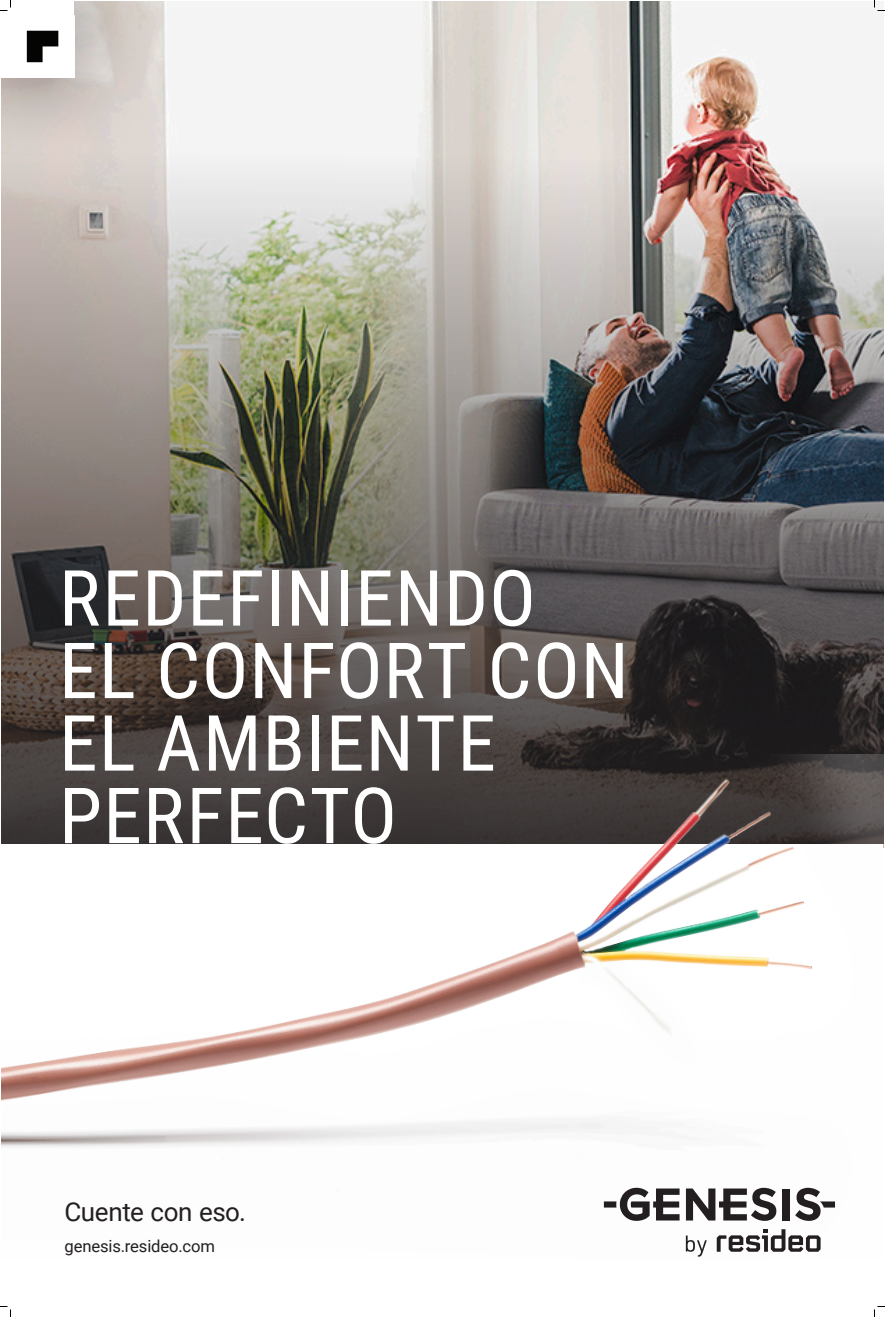
<style>
.page{position:relative;width:885px;height:1317px;background:#fff}
.page>*{position:absolute;margin:0;border:0;box-sizing:border-box;transform-origin:0 0}
.t1{font:77.5px/72.5px "Roboto Condensed";letter-spacing:.015em;color:#fff}
.t2{font:26px "Roboto";letter-spacing:-.015em;color:#231f20}
.Cover__Address_Block{font:16.65px "Roboto";letter-spacing:-.01em;color:#231f20}
</style>
<div class="page">
<img style="left:2px;top:10px;width:882px;height:745px">
<div style="left:2px;top:2px;width:157px;height:161px;background:#231f20;opacity:.3"></div>
<div style="left:2px;top:2px;width:72px;height:76px;background:#fff"></div>
<svg style="left:27px;top:31px;width:31px;height:31px"></svg>
<img style="left:2px;top:755px;width:882px;height:497px">
<svg style="left:686px;top:1236px;width:21px;height:21px"></svg>
<svg style="left:717px;top:1229px;width:104px;height:23px"></svg>
<svg style="left:795px;top:1188px;width:40px;height:33px"></svg>
<svg style="left:604px;top:1188px;width:76px;height:33px"></svg>
<div style="left:782px;top:1189px;width:8px;height:32px;background:#231f20"></div>
<svg style="left:686px;top:1188px;width:90px;height:33px"></svg>
<svg style="left:0;top:0;width:11px;height:11px"></svg>
<svg style="left:0;top:1306px;width:11px;height:11px"></svg>
<svg style="left:874px;top:0;width:11px;height:11px"></svg>
<svg style="left:874px;top:1306px;width:11px;height:11px"></svg>
<p class="t1" style="left:59px;top:559px;width:571px">REDEFINIENDO<br>EL CONFORT CON<br>EL AMBIENTE<br>PERFECTO</p>
<p class="t2" style="left:64px;top:1194px;width:183px">Cuente con eso.</p>
<p class="Cover__Address_Block" style="left:65px;top:1235px;width:152px">genesis.resideo.com</p>
</div>
